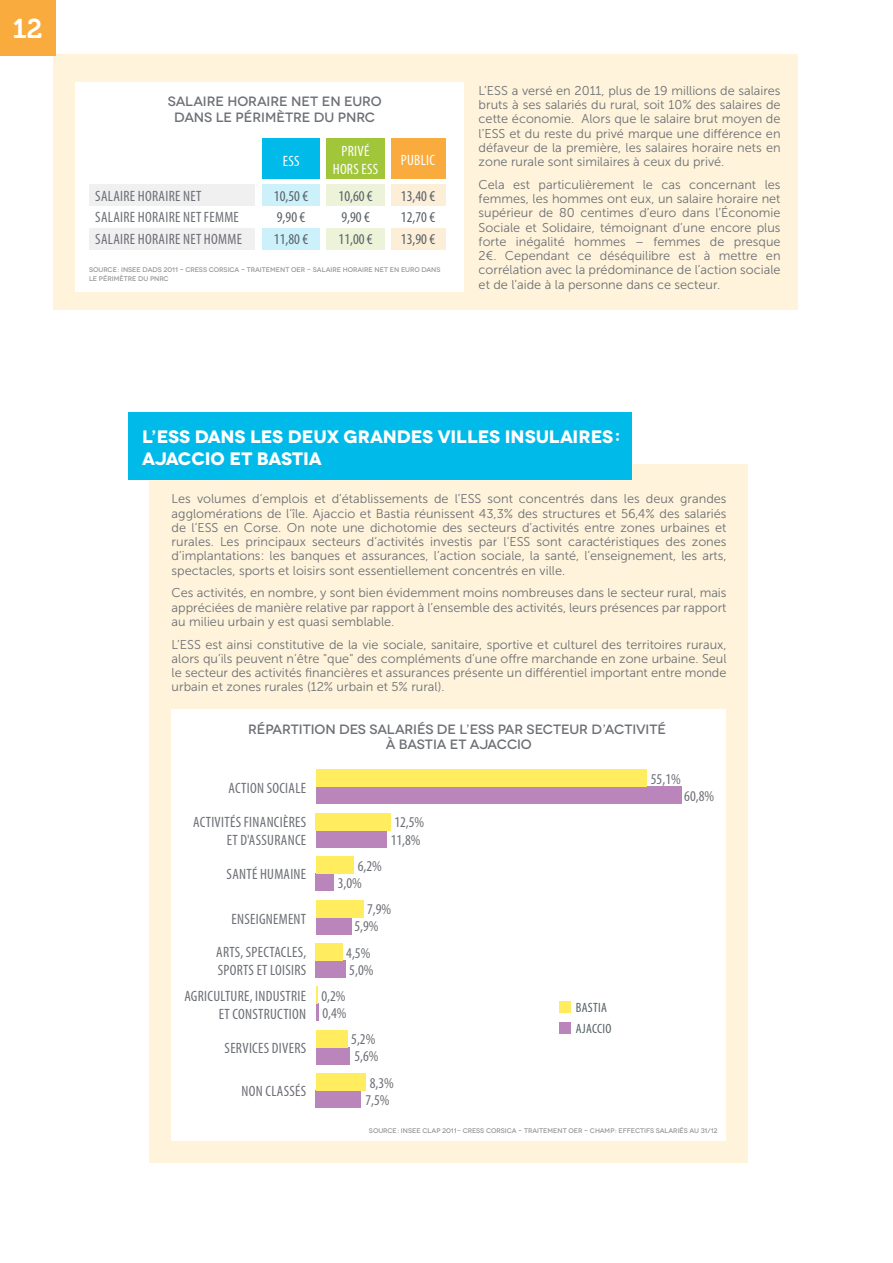
<style>
.page{position:relative;width:893px;height:1263px;background:#fff}
.page>*{position:absolute;margin:0;border:0;box-sizing:border-box;transform-origin:0 0}
.t1{font:27px "Museo 700";color:#fff}
.t2{font:700 18px/21.6px "Novecentowide";letter-spacing:-.01em;color:#fff}
.t3{font:condensed 15px/18px "Myriad Pro";letter-spacing:.02em;color:#6c6f75}
.t4{font:condensed 15px/21.8px "Myriad Pro";color:#576066}
.t5{font:condensed 15px/18px "Myriad Pro";letter-spacing:.02em;color:#fff;text-align:center}
.t6{font:500 13.5px/15.8px "Novecentowide";letter-spacing:-.005em;color:#6c6f75}
.t7{font:condensed 13.5px/20.9px "Myriad Pro";letter-spacing:.02em;color:#576066}
.t8{font:12.75px/14.2px "Museo Sans 300";color:#6c6f75;text-align:justify}
.t9{font:500 6.75px "Novecentowide";color:#939598}
</style>
<div class="page">
<div style="left:53px;top:54px;width:745px;height:255px;background:#fff4db"></div>
<div style="left:0;top:0;width:55px;height:56px;background:#f9ac3d"></div>
<div style="left:75px;top:83px;width:388px;height:209px;background:#fff"></div>
<div style="left:150px;top:464px;width:598px;height:699px;background:#fff4db"></div>
<div style="left:128px;top:413px;width:504px;height:67px;background:#00bae9"></div>
<div style="left:171px;top:709px;width:555px;height:432px;background:#fff"></div>
<div style="left:89px;top:184px;width:166px;height:22px;background:#f0f0f1"></div>
<div style="left:89px;top:228px;width:166px;height:22px;background:#f0f0f1"></div>
<div style="left:262px;top:138px;width:58px;height:41px;background:#00bae9"></div>
<div style="left:326px;top:138px;width:59px;height:41px;background:#a2c63a"></div>
<div style="left:391px;top:138px;width:54px;height:41px;background:#f9ac3d"></div>
<div style="left:262px;top:184px;width:58px;height:22px;background:#cdf1fa"></div>
<div style="left:326px;top:184px;width:59px;height:22px;background:#ecf3d8"></div>
<div style="left:391px;top:184px;width:54px;height:22px;background:#fdeed8"></div>
<div style="left:262px;top:228px;width:58px;height:22px;background:#cdf1fa"></div>
<div style="left:326px;top:228px;width:59px;height:22px;background:#ecf3d8"></div>
<div style="left:391px;top:228px;width:54px;height:22px;background:#fdeed8"></div>
<div style="left:316px;top:787px;width:365px;height:17px;background:#b985bb"></div>
<div style="left:316px;top:770px;width:331px;height:17px;background:#ffec5f"></div>
<div style="left:316px;top:830px;width:71px;height:17px;background:#b985bb"></div>
<div style="left:316px;top:813px;width:75px;height:17px;background:#ffec5f"></div>
<div style="left:316px;top:874px;width:18px;height:17px;background:#b985bb"></div>
<div style="left:316px;top:857px;width:37px;height:17px;background:#ffec5f"></div>
<div style="left:316px;top:917px;width:35px;height:17px;background:#b985bb"></div>
<div style="left:316px;top:900px;width:47px;height:17px;background:#ffec5f"></div>
<div style="left:316px;top:960px;width:30px;height:17px;background:#b985bb"></div>
<div style="left:316px;top:943px;width:27px;height:17px;background:#ffec5f"></div>
<svg style="left:316px;top:987px;width:2px;height:34px"></svg>
<div style="left:316px;top:1047px;width:34px;height:17px;background:#b985bb"></div>
<div style="left:316px;top:1030px;width:31px;height:17px;background:#ffec5f"></div>
<div style="left:316px;top:1091px;width:45px;height:17px;background:#b985bb"></div>
<div style="left:316px;top:1074px;width:50px;height:17px;background:#ffec5f"></div>
<div style="left:559px;top:1001px;width:11px;height:12px;background:#ffec5f"></div>
<div style="left:559px;top:1022px;width:11px;height:12px;background:#b985bb"></div>
<h1 class="t1" style="left:13px;top:13px;width:32px">12</h1>
<p class="t6" style="left:174px;top:93px;width:209px;text-indent:-6px">SALAIRE HORAIRE NET EN EURO<br>DANS LE PÉRIMÈTRE DU PNR</p>
<p class="t6" style="left:365px;top:109px;width:12px">C</p>
<p class="t3" style="left:95px;top:184px;width:132px;line-height:21.8px">SALAIRE HORAIRE NET<br>SALAIRE HORAIRE NET FEMME<br>SALAIRE HORAIRE NET HOMME</p>
<p class="t5" style="left:283px;top:152px;width:18px">ESS</p>
<p class="t5" style="left:333px;top:142px;width:47px">PRIVÉ<br>HORS ESS</p>
<p class="t5" style="left:401px;top:151px;width:36px">PUBLIC</p>
<p class="t4" style="left:274px;top:184px;width:36px">10,50 €<br>9,90 €<br>11,80 €</p>
<p class="t4" style="left:339px;top:184px;width:36px">10,60 €<br>9,90 €<br>11,00 €</p>
<p class="t4" style="left:401px;top:184px;width:36px;text-align:justify">13,40 € 12,70 € 13,90 €</p>
<p class="t9" style="left:89px;top:266px;width:60px">SOURCE : I NSEE DADS</p>
<p class="t9" style="left:163px;top:266px;width:32px">2011 – CRESS</p>
<p class="t9" style="left:209px;top:266px;width:88px">CORSICA – TRAITEMENT OER</p>
<p class="t9" style="left:307px;top:266px;width:135px">- SALAIRE HORAIRE NET EN EURO DANS</p>
<p class="t9" style="left:89px;top:275px;width:67px">LE PÉRIMÈTRE DU PNR</p>
<p class="t9" style="left:164px;top:275px;width:7px">C</p>
<p class="t8" style="left:479px;top:83px;width:303px">L’ESS a versé en 2011, plus de 19 millions de salaires bruts à ses salariés du rural, soit 10% des salaires de cette économie. Alors que le salaire brut moyen de l’ESS et du reste du privé marque une différence en défaveur de la première, les salaires horaire nets en zone rurale sont similaires à ceux du privé.</p>
<p class="t8" style="left:479px;top:177px;width:303px">Cela est particulièrement le cas concernant les femmes, les hommes ont eux, un salaire horaire net supérieur de 80 centimes d’euro dans l’Économie Sociale et Solidaire, témoignant d’une encore plus forte inégalité hommes – femmes de presque 2€. Cependant ce déséquilibre est à mettre en corrélation avec la prédominance de l’action sociale et de l’aide à la personne dans ce secteur.</p>
<h2 class="t2" style="left:142px;top:426px;width:480px;text-indent:53px">DANS LES DEUX GRANDES VILLES INSULAIRES :<br>AJACCIO ET BASTIA</h2>
<p class="t8" style="left:172px;top:492px;width:556px">Les volumes d’emplois et d’établissements de l’ESS sont concentrés dans les deux grandes agglomérations de l’île. Ajaccio et Bastia réunissent 43,3% des structures et 56,4% des salariés de l’ESS en Corse. On note une dichotomie des secteurs d’activités entre zones urbaines et rurales. Les principaux secteurs d’activités investis par l’ESS sont caractéristiques des zones d’implantations : les banques et assurances, l’action sociale, la santé, l’enseignement, les arts, spectacles, sports et loisirs sont essentiellement concentrés en ville.</p>
<p class="t8" style="left:172px;top:586px;width:556px">Ces activités, en nombre, y sont bien évidemment moins nombreuses dans le secteur rural, mais appréciées de manière relative par rapport à l’ensemble des activités, leurs présences par rapport au milieu urbain y est quasi semblable.</p>
<p class="t8" style="left:172px;top:637px;width:556px">L’ESS est ainsi constitutive de la vie sociale, sanitaire, sportive et culturel des territoires ruraux, alors qu’ils peuvent n’être " que" des compléments d’une offre marchande en zone urbaine. Seul le secteur des activités financières et assurances présente un différentiel important entre monde urbain et zones rurales (12% urbain et 5% rural).</p>
<h2 class="t2" style="left:142px;top:426px;width:27px">L’ESS</h2>
<p class="t6" style="left:248px;top:721px;width:231px">RÉPARTITION DES SALARIÉS DE L’ESS</p>
<p class="t6" style="left:386px;top:721px;width:282px;text-indent:112px">PAR SECTEUR D’ACTIVITÉ<br>À BASTIA ET AJACC IO</p>
<p class="t3" style="left:229px;top:778px;width:78px">ACTION SOCIALE</p>
<p class="t3" style="left:227px;top:813px;width:80px;text-indent:-34px">ACTIVITÉS FINANCIÈRES<br>ET D'ASSURANCE</p>
<p class="t3" style="left:227px;top:865px;width:74px">SANTÉ HUMAINE</p>
<p class="t3" style="left:231px;top:910px;width:36px">ENSEIGNEMEN</p>
<p class="t3" style="left:301px;top:910px;width:7px">T</p>
<p class="t3" style="left:216px;top:943px;width:92px">ARTS, SPECTACLES,<br>SPORTS ET LOISIRS</p>
<p class="t3" style="left:184px;top:987px;width:122px;text-align:right">AGRICULTURE, INDUSTRIE<br>ET CONSTRUCTION</p>
<p class="t3" style="left:225px;top:1039px;width:82px">SERVICES DIVERS</p>
<p class="t3" style="left:242px;top:1082px;width:65px">NON CLASSÉS</p>
<p class="t3" style="left:651px;top:770px;width:31px">55,1%</p>
<p class="t3" style="left:391px;top:813px;width:35px;line-height:17.2px">12,5%<br>11,8%</p>
<p class="t3" style="left:338px;top:857px;width:46px;line-height:17px;text-indent:20px">6,2%<br>3,0%</p>
<p class="t3" style="left:354px;top:901px;width:38px;line-height:16.6px;text-indent:13px">7,9%<br>5,9%</p>
<p class="t3" style="left:346px;top:944px;width:29px;line-height:17.2px">4,5%<br>5,0%</p>
<p class="t3" style="left:321px;top:987px;width:26px;line-height:16.8px">0,2%<br>0,4%</p>
<p class="t3" style="left:351px;top:1031px;width:29px;line-height:16.8px">5,2%<br>5,6%</p>
<p class="t3" style="left:365px;top:1074px;width:30px;line-height:17.4px">8,3%<br>7,5%</p>
<p class="t3" style="left:684px;top:787px;width:31px">60,8%</p>
<p class="t7" style="left:576px;top:997px;width:37px">BASTIA<br>AJACCIO</p>
<p class="t9" style="left:369px;top:1126px;width:104px">SOURCE : I NSEE CLAP 2011- CRESS</p>
<p class="t9" style="left:486px;top:1126px;width:88px">CORSICA – TRAITEMENT OER</p>
<p class="t9" style="left:584px;top:1126px;width:135px">– CHAMP : EFFECTIFS SALARIÉS AU 31/12</p>
</div>
